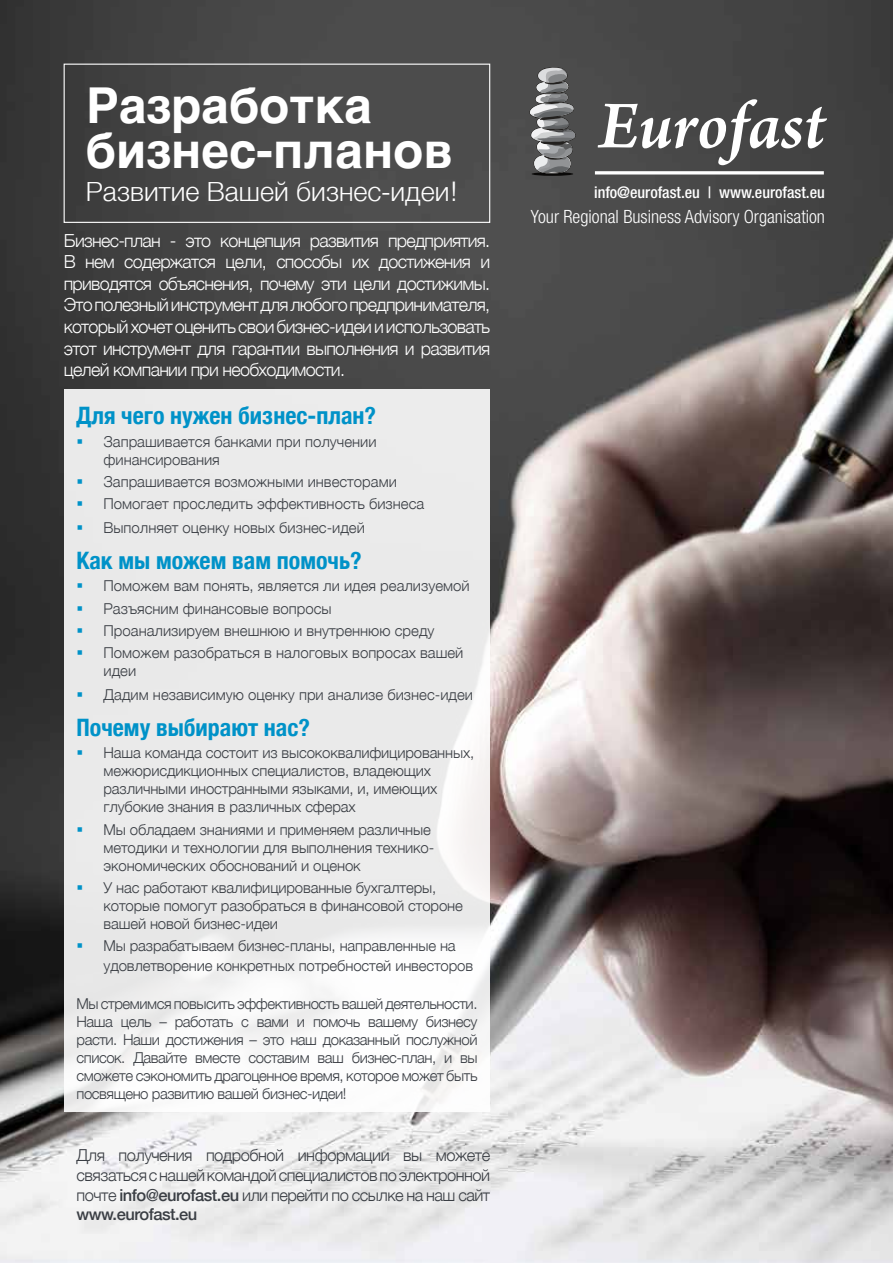
<style>
.page{position:relative;width:893px;height:1263px;background:#fff}
.page>*{position:absolute;margin:0;border:0;box-sizing:border-box;transform-origin:0 0}
.t1{font:700 49.5px/45px "Helvetica";color:#fff}
.t2{font:300 27px "Helvetica";color:#fff}
.t3{font:700 condensed 24px "Helvetica Neue";color:#0092c8}
.t4{font:300 condensed 18.3px "Helvetica Neue LT Std";color:#fff}
.t5{font:300 18px/21.6px "Helvetica Neue";letter-spacing:-.04em;color:#fff;text-align:justify}
.t6{font:300 16.5px/19.8px "Helvetica Neue";letter-spacing:-.03em;color:#3a3e44;text-align:justify}
.t7{font:500 condensed 16.05px "Helvetica Neue LT Std";color:#fff}
.t8{font:300 15px/18px "Helvetica Neue";letter-spacing:-.01em;color:#3a3e44}
.s1{font-weight:500}
</style>
<div class="page">
<img style="left:0;top:0;width:893px;height:1263px">
<svg style="left:532px;top:172px;width:41px;height:4px"></svg>
<svg style="left:526px;top:66px;width:51px;height:109px;background:#777879"></svg>
<hr style="left:595px;top:171px;width:229px;height:3px;background:#fff">
<svg style="left:598px;top:99px;width:229px;height:66px"></svg>
<div style="left:64px;top:64px;width:426px;height:159px;border:1px solid #fff"></div>
<div style="left:65px;top:389px;width:425px;height:722px;background:linear-gradient(to bottom,#e7e7e7,#f5f5f4)"></div>
<svg style="left:78px;top:439px;width:4px;height:4px"></svg>
<svg style="left:78px;top:479px;width:4px;height:4px"></svg>
<svg style="left:78px;top:501px;width:4px;height:5px"></svg>
<svg style="left:78px;top:525px;width:4px;height:5px"></svg>
<svg style="left:78px;top:584px;width:4px;height:4px"></svg>
<svg style="left:78px;top:606px;width:4px;height:4px"></svg>
<svg style="left:78px;top:628px;width:4px;height:5px"></svg>
<svg style="left:78px;top:650px;width:4px;height:5px"></svg>
<svg style="left:78px;top:692px;width:4px;height:5px"></svg>
<svg style="left:78px;top:751px;width:4px;height:4px"></svg>
<svg style="left:78px;top:827px;width:4px;height:4px"></svg>
<svg style="left:78px;top:885px;width:4px;height:5px"></svg>
<svg style="left:78px;top:943px;width:4px;height:5px"></svg>
<h1 class="t1" style="left:86px;top:84px;width:369px">Разработка бизнес-планов</h1>
<h2 class="t2" style="left:86px;top:168px;width:374px">Развитие Вашей бизнес-идеи!</h2>
<p class="t5" style="left:64px;top:228px;width:428px">Бизнес-план - это концепция развития предприятия.<br>В нем содержатся цели, способы их достижения и приводятся объяснения, почему эти цели достижимы.<br>Это полезный инструмент для любого предпринимателя, который хочет оценить свои бизнес-идеи и использовать этот инструмент для гарантии выполнения и развития целей компании при необходимости.</p>
<h3 class="t3" style="left:77px;top:396px;width:301px">Для чего нужен бизнес-план?</h3>
<p class="t8" style="left:104px;top:431px;width:274px">Запрашивается банками при получении финансирования</p>
<p class="t8" style="left:104px;top:469px;width:322px;line-height:22.2px">Запрашивается возможными инвесторами<br>Помогает проследить эффективность бизнеса</p>
<p class="t8" style="left:104px;top:518px;width:263px">Выполняет оценку новых бизнес-идей</p>
<h3 class="t3" style="left:77px;top:541px;width:287px">Как мы можем вам помочь?</h3>
<p class="t8" style="left:104px;top:574px;width:368px;line-height:22.2px">Поможем вам понять, является ли идея реализуемой Разъясним финансовые вопросы<br>Проанализируем внешнюю и внутреннюю среду Поможем разобраться в налоговых вопросах вашей</p>
<p class="t8" style="left:104px;top:658px;width:371px;line-height:24px">идеи<br>Дадим независимую оценку при анализе бизнес-идеи</p>
<h3 class="t3" style="left:77px;top:708px;width:235px">Почему выбирают нас?</h3>
<p class="t8" style="left:104px;top:743px;width:372px">Наша команда состоит из высококвалифицированных, межюрисдикционных специалистов, владеющих различными иностранными языками, и, имеющих глубокие знания в различных сферах</p>
<p class="t8" style="left:104px;top:819px;width:332px">Мы обладаем знаниями и применяем различные методики и технологии для выполнения технико&shy;экономических обоснований и оценок</p>
<p class="t8" style="left:104px;top:877px;width:361px">У нас работают квалифицированные бухгалтеры, которые помогут разобраться в финансовой стороне вашей новой бизнес-идеи</p>
<p class="t8" style="left:104px;top:935px;width:371px;line-height:19.8px">Мы разрабатываем бизнес-планы, направленные на удовлетворение конкретных потребностей инвесторов</p>
<p class="t8" style="left:77px;top:993px;width:402px;text-align:justify">Мы стремимся повысить эффективность вашей деятельности.<br>Наша цель – работать с вами и помочь вашему бизнесу расти. Наши достижения – это наш доказанный послужной список. Давайте вместе составим ваш бизнес-план, и вы сможете сэкономить драгоценное время, которое может быть посвящено развитию вашей бизнес-идеи!</p>
<p class="t6" style="left:77px;top:1144px;width:415px">Для получения подробной информации вы можете связаться с нашей командой специалистов по электронной почте <span class="s1">info@eurofast.eu</span> или перейти по ссылке на наш сайт <span class="s1">www.eurofast.eu</span></p>
<p class="t7" style="left:594px;top:183px;width:232px">info@eurofast.eu | www.eurofast.eu</p>
<p class="t4" style="left:531px;top:206px;width:296px">Your Regional Business Advisory Organisation</p>
</div>
